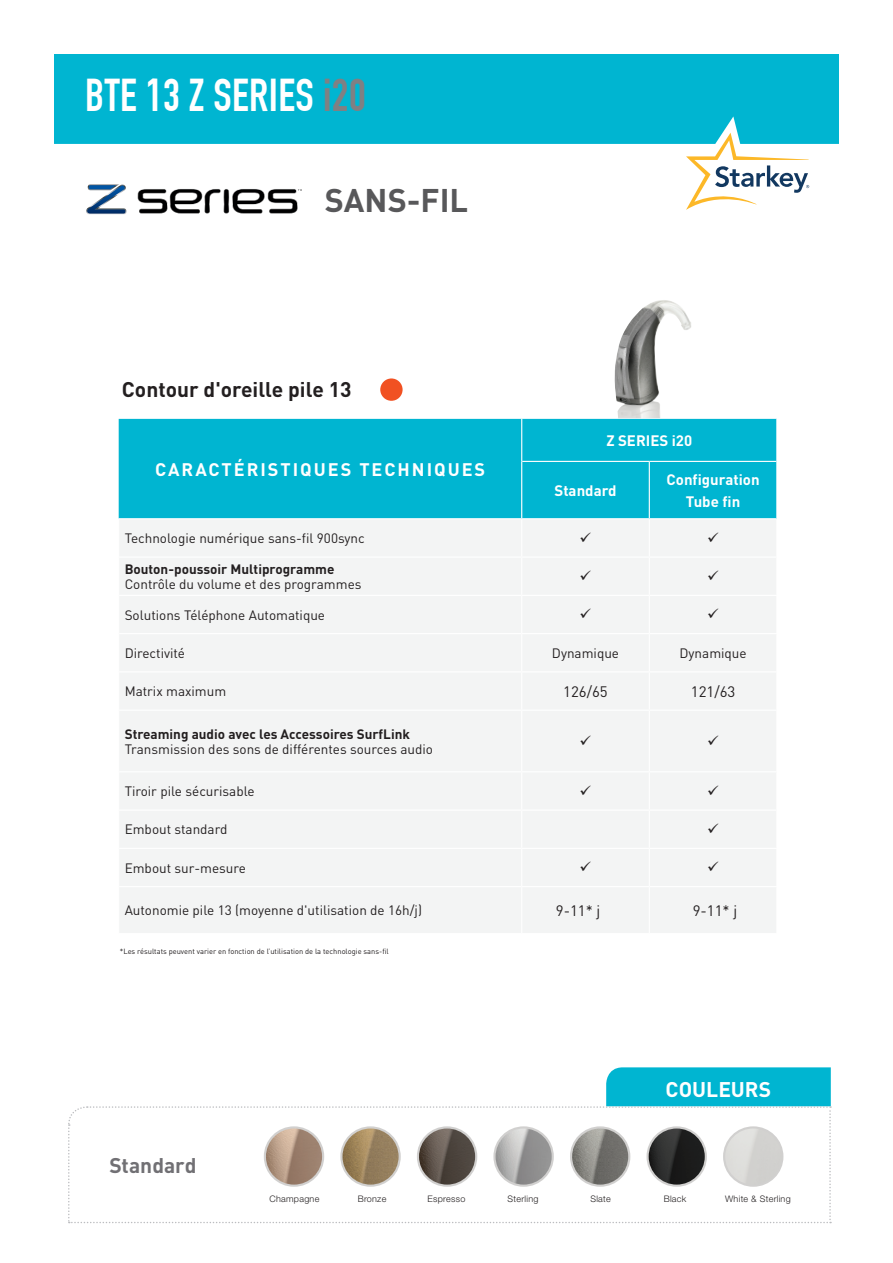
<style>
.page{position:relative;width:893px;height:1263px;background:#fff}
.page>*{position:absolute;margin:0;border:0;box-sizing:border-box;transform-origin:0 0}
.t1{font:45px "DIN Engschrift";letter-spacing:.01em;color:#fff}
.t2{font:700 32.4px "DINOT";color:#58585a}
.t3{font:700 21px "DINOT";color:#231f20}
.t4{font:700 21px "DINOT";color:#fff}
.t5{font:700 21px "DINOT";color:#717074}
.t6{font:700 18px "DINOT";letter-spacing:.11em;color:#fff}
.t7{font:700 15px/22.2px "DINOT";color:#fff;text-align:center}
.t8{font:15px "DINOT";color:#231f20}
.t9{font:13.5px "DINOT";color:#231f20}
.t10{font:700 13.5px "DINOT";color:#231f20}
.t11{font:300 9px "Helvetica Neue LT Std";letter-spacing:.03em;color:#231f20}
.t12{font:7.5px "DINOT";color:#231f20}
.s1{color:#808083}
</style>
<div class="page">
<div style="left:54px;top:54px;width:785px;height:90px;background:#00b5d1"></div>
<svg style="left:686px;top:133px;width:123px;height:77px"></svg>
<svg style="left:68px;top:1067px;width:763px;height:156px"></svg>
<img style="left:648px;top:1127px;width:58px;height:59px;border-radius:29px">
<div style="left:646px;top:1126px;width:61px;height:61px;border:2px solid #d1d0cf;border-radius:50%"></div>
<img style="left:724px;top:1127px;width:58px;height:59px;border-radius:29px">
<div style="left:723px;top:1126px;width:60px;height:61px;border:2px solid #d1d0cf;border-radius:50%"></div>
<img style="left:571px;top:1127px;width:58px;height:59px;border-radius:29px">
<div style="left:570px;top:1126px;width:60px;height:61px;border:2px solid #d1d0cf;border-radius:50%"></div>
<img style="left:494px;top:1127px;width:59px;height:59px;border-radius:29px">
<div style="left:493px;top:1126px;width:61px;height:61px;border:2px solid #d1d0cf;border-radius:50%"></div>
<img style="left:418px;top:1127px;width:58px;height:59px;border-radius:29px">
<div style="left:417px;top:1126px;width:60px;height:61px;border:2px solid #d1d0cf;border-radius:50%"></div>
<img style="left:341px;top:1127px;width:59px;height:59px;border-radius:29px">
<div style="left:340px;top:1126px;width:61px;height:61px;border:2px solid #d1d0cf;border-radius:50%"></div>
<img style="left:265px;top:1127px;width:58px;height:59px;border-radius:29px">
<div style="left:264px;top:1126px;width:60px;height:61px;border:2px solid #d1d0cf;border-radius:50%"></div>
<svg style="left:86px;top:184px;width:40px;height:31px"></svg>
<svg style="left:224px;top:189px;width:5px;height:24px"></svg>
<svg style="left:224px;top:189px;width:4px;height:24px"></svg>
<svg style="left:138px;top:189px;width:83px;height:25px"></svg>
<svg style="left:232px;top:189px;width:70px;height:25px"></svg>
<div style="left:119px;top:419px;width:657px;height:99px;background:#00b5d1"></div>
<div style="left:522px;top:462px;width:254px;height:56px;background:#00b5d1"></div>
<div style="left:120px;top:520px;width:656px;height:413px;background:#f3f4f4"></div>
<hr style="left:522px;top:461px;width:127px;height:1px;background:#fff">
<hr style="left:649px;top:461px;width:127px;height:1px;background:#fff">
<hr style="left:119px;top:556px;width:403px;height:2px;background:#fff">
<hr style="left:522px;top:556px;width:127px;height:2px;background:#fff">
<hr style="left:649px;top:556px;width:127px;height:2px;background:#fff">
<hr style="left:521px;top:461px;width:1px;height:57px;background:#fff">
<hr style="left:649px;top:462px;width:1px;height:56px;background:#fff">
<hr style="left:521px;top:519px;width:1px;height:37px;background:#fff">
<hr style="left:649px;top:519px;width:1px;height:37px;background:#fff">
<hr style="left:521px;top:558px;width:1px;height:37px;background:#fff">
<hr style="left:649px;top:558px;width:1px;height:37px;background:#fff">
<hr style="left:119px;top:595px;width:403px;height:1px;background:#fff">
<hr style="left:522px;top:595px;width:127px;height:1px;background:#fff">
<hr style="left:521px;top:596px;width:1px;height:37px;background:#fff">
<hr style="left:649px;top:595px;width:128px;height:1px;background:#fff">
<hr style="left:649px;top:596px;width:1px;height:37px;background:#fff">
<hr style="left:119px;top:633px;width:403px;height:1px;background:#fff">
<hr style="left:522px;top:633px;width:127px;height:1px;background:#fff">
<hr style="left:521px;top:634px;width:1px;height:37px;background:#fff">
<hr style="left:649px;top:633px;width:128px;height:1px;background:#fff">
<hr style="left:649px;top:634px;width:1px;height:37px;background:#fff">
<hr style="left:119px;top:671px;width:403px;height:1px;background:#fff">
<hr style="left:522px;top:671px;width:127px;height:1px;background:#fff">
<hr style="left:521px;top:672px;width:1px;height:38px;background:#fff">
<hr style="left:649px;top:671px;width:128px;height:1px;background:#fff">
<hr style="left:649px;top:672px;width:1px;height:38px;background:#fff">
<hr style="left:119px;top:710px;width:403px;height:1px;background:#fff">
<hr style="left:522px;top:710px;width:127px;height:1px;background:#fff">
<hr style="left:521px;top:711px;width:1px;height:60px;background:#fff">
<hr style="left:649px;top:710px;width:128px;height:1px;background:#fff">
<hr style="left:649px;top:711px;width:1px;height:60px;background:#fff">
<hr style="left:119px;top:771px;width:403px;height:1px;background:#fff">
<hr style="left:522px;top:771px;width:127px;height:1px;background:#fff">
<hr style="left:521px;top:772px;width:1px;height:37px;background:#fff">
<hr style="left:649px;top:771px;width:128px;height:1px;background:#fff">
<hr style="left:649px;top:772px;width:1px;height:37px;background:#fff">
<hr style="left:119px;top:809px;width:403px;height:2px;background:#fff">
<hr style="left:522px;top:809px;width:127px;height:2px;background:#fff">
<hr style="left:521px;top:811px;width:1px;height:37px;background:#fff">
<hr style="left:649px;top:809px;width:128px;height:2px;background:#fff">
<hr style="left:649px;top:811px;width:1px;height:37px;background:#fff">
<hr style="left:119px;top:848px;width:403px;height:1px;background:#fff">
<hr style="left:522px;top:848px;width:127px;height:1px;background:#fff">
<hr style="left:521px;top:849px;width:1px;height:37px;background:#fff">
<hr style="left:649px;top:848px;width:128px;height:1px;background:#fff">
<hr style="left:649px;top:849px;width:1px;height:37px;background:#fff">
<hr style="left:119px;top:886px;width:403px;height:1px;background:#fff">
<hr style="left:522px;top:886px;width:127px;height:1px;background:#fff">
<hr style="left:521px;top:887px;width:1px;height:46px;background:#fff">
<hr style="left:649px;top:886px;width:128px;height:1px;background:#fff">
<hr style="left:649px;top:887px;width:1px;height:46px;background:#fff">
<hr style="left:521px;top:419px;width:1px;height:42px;background:#fff">
<img style="left:617px;top:405px;width:43px;height:13px">
<img style="left:614px;top:300px;width:77px;height:105px">
<div style="left:380px;top:378px;width:23px;height:23px;background:#f15122;border-radius:50%"></div>
<svg style="left:581px;top:532px;width:10px;height:10px"></svg>
<svg style="left:708px;top:532px;width:10px;height:10px"></svg>
<svg style="left:581px;top:570px;width:10px;height:10px"></svg>
<svg style="left:708px;top:570px;width:10px;height:10px"></svg>
<svg style="left:581px;top:609px;width:10px;height:9px"></svg>
<svg style="left:708px;top:609px;width:10px;height:9px"></svg>
<svg style="left:581px;top:735px;width:10px;height:10px"></svg>
<svg style="left:708px;top:735px;width:10px;height:10px"></svg>
<svg style="left:581px;top:785px;width:10px;height:10px"></svg>
<svg style="left:708px;top:785px;width:10px;height:10px"></svg>
<svg style="left:708px;top:823px;width:10px;height:10px"></svg>
<svg style="left:581px;top:862px;width:10px;height:9px"></svg>
<svg style="left:708px;top:862px;width:10px;height:9px"></svg>
<h1 class="t1" style="left:85px;top:69px;width:282px">BTE 13 Z SERIES <span class="s1">i20</span></h1>
<h2 class="t2" style="left:325px;top:179px;width:145px">SANS-FIL</h2>
<h3 class="t3" style="left:122px;top:375px;width:231px">Contour d'oreille pile 13</h3>
<h3 class="t6" style="left:155px;top:457px;width:332px">CARACTÉRISTIQUES TECHNIQUES</h3>
<p class="t7" style="left:606px;top:429px;width:87px">Z SERIES i20</p>
<p class="t7" style="left:555px;top:479px;width:63px">Standard</p>
<p class="t7" style="left:667px;top:468px;width:95px">Configuration<br>Tube fin</p>
<p class="t9" style="left:125px;top:530px;width:242px">Technologie numérique sans-fil 900sync</p>
<p class="t10" style="left:125px;top:560px;width:211px">Bouton-poussoir Multiprogramme</p>
<p class="t9" style="left:125px;top:576px;width:238px">Contrôle du volume et des programmes</p>
<p class="t9" style="left:125px;top:606px;width:202px">Solutions Téléphone Automatique</p>
<p class="t9" style="left:125px;top:645px;width:62px">Directivité</p>
<p class="t9" style="left:552px;top:645px;width:69px">Dynamique</p>
<p class="t9" style="left:679px;top:645px;width:69px">Dynamique</p>
<p class="t9" style="left:125px;top:683px;width:103px">Matrix maximum</p>
<p class="t8" style="left:563px;top:682px;width:46px">126/65</p>
<p class="t8" style="left:691px;top:682px;width:46px">121/63</p>
<p class="t10" style="left:125px;top:725px;width:287px">Streaming audio avec les Accessoires SurfLink</p>
<p class="t9" style="left:125px;top:740px;width:310px">Transmission des sons de différentes sources audio</p>
<p class="t9" style="left:125px;top:783px;width:132px">Tiroir pile sécurisable</p>
<p class="t9" style="left:125px;top:821px;width:104px">Embout standard</p>
<p class="t9" style="left:125px;top:859px;width:123px">Embout sur-mesure</p>
<p class="t9" style="left:125px;top:902px;width:299px">Autonomie pile 13 (moyenne d'utilisation de 16h/j)</p>
<p class="t8" style="left:556px;top:901px;width:46px">9-11* j</p>
<p class="t8" style="left:693px;top:901px;width:46px">9-11* j</p>
<p class="t12" style="left:120px;top:947px;width:270px">*Les résultats peuvent varier en fonction de l’utilisation de la technologie sans-fil</p>
<h3 class="t5" style="left:109px;top:1151px;width:89px">Standard</h3>
<h3 class="t4" style="left:666px;top:1075px;width:107px">COULEURS</h3>
<p class="t11" style="left:270px;top:1193px;width:51px">Champagne</p>
<p class="t11" style="left:358px;top:1193px;width:30px">Bronze</p>
<p class="t11" style="left:428px;top:1193px;width:39px">Espresso</p>
<p class="t11" style="left:508px;top:1193px;width:32px">Sterling</p>
<p class="t11" style="left:590px;top:1193px;width:22px">Slate</p>
<p class="t11" style="left:664px;top:1193px;width:24px">Black</p>
<p class="t11" style="left:725px;top:1193px;width:67px">White &amp; Sterling</p>
</div>
